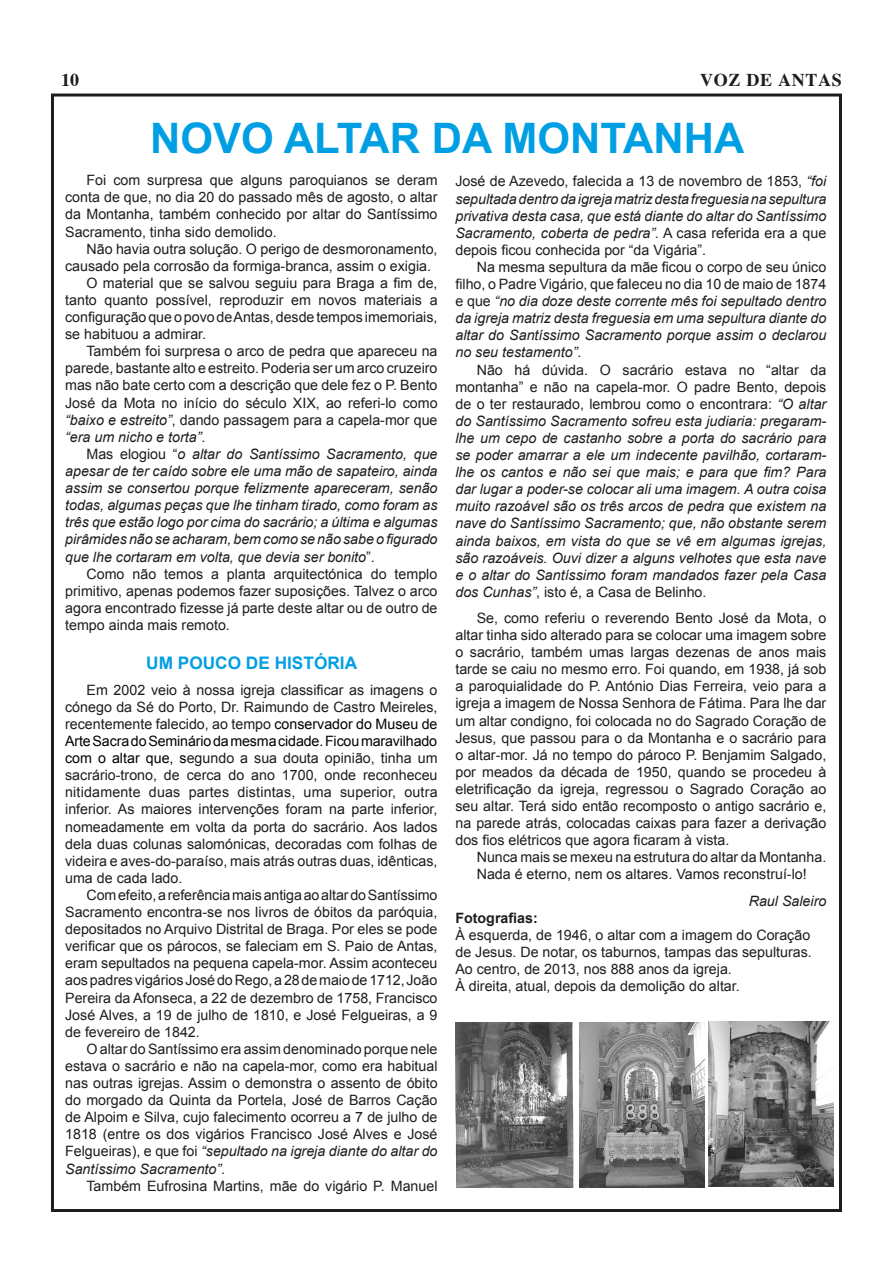
<style>
.page{position:relative;width:893px;height:1263px;background:#fff}
.page>*{position:absolute;margin:0;border:0;box-sizing:border-box;transform-origin:0 0}
.t1{font:700 42px "Arial";color:#009fe3}
.t2{font:700 18px "Times";letter-spacing:.04em;color:#1d1d1b}
.t3{font:700 17.25px "Arial";color:#009fe3}
.t4{font:14.25px/17.1px "Arial";color:#1d1d1b;text-align:justify}
.Body_Text_Indent_2{font:italic 14.25px/17.1px "Arial";color:#1d1d1b;text-align:justify}
.t5{font:700 14.25px "Arial";color:#1d1d1b}
.s1{font-style:italic}
.s2{font-style:normal}
.s3{color:#020203}
</style>
<div class="page">
<img style="left:709px;top:1021px;width:124px;height:166px">
<img style="left:455px;top:1022px;width:119px;height:165px">
<img style="left:579px;top:1022px;width:126px;height:165px">
<p class="t2" style="left:61px;top:63px;width:19px">10</p>
<p class="t2" style="left:700px;top:63px;width:143px">VOZ DE ANTAS</p>
<p class="t1" style="left:150px;top:110px;width:596px">NOVO ALTAR DA MONTANHA</p>
<p class="t4" style="left:65px;top:172px;width:374px;text-indent:21px">Foi com surpresa que alguns paroquianos se deram conta de que, no dia 20 do passado mês de agosto, o altar da Montanha, também conhecido por altar do Santíssimo Sacramento, tinha sido demolido.</p>
<p class="t4" style="left:65px;top:240px;width:374px;text-indent:21px">Não havia outra solução. O perigo de desmoronamento, causado pela corrosão da formiga-branca, assim o exigia.</p>
<p class="t4" style="left:65px;top:274px;width:374px;text-indent:21px">O material que se salvou seguiu para Braga a fim de, tanto quanto possível, reproduzir em novos materiais a configuração que o povo de Antas, desde tempos imemoriais, se habituou a admirar.</p>
<p class="t4" style="left:65px;top:343px;width:374px;text-indent:21px">Também foi surpresa o arco de pedra que apareceu na parede, bastante alto e estreito. Poderia ser um arco cruzeiro mas não bate certo com a descrição que dele fez o P. Bento José da Mota no início do século XIX, ao referi-lo como <span class="s1">“baixo e estreito”</span>, dando passagem para a capela-mor que <span class="s1">“era um nicho e torta”</span>.</p>
<p class="Body_Text_Indent_2" style="left:65px;top:445px;width:374px;text-indent:21px"><span class="s2">Mas elogiou “</span>o altar do Santíssimo Sacramento, que apesar de ter caído sobre ele uma mão de sapateiro, ainda assim se consertou porque felizmente apareceram, senão todas, algumas peças que lhe tinham tirado, como foram as três que estão logo por cima do sacrário; a última e algumas pirâmides não se acharam, bem como se não sabe o figurado que lhe cortaram em volta, que devia ser bonito<span class="s2">”.</span></p>
<p class="t4" style="left:65px;top:565px;width:374px;text-indent:21px">Como não temos a planta arquitectónica do templo primitivo, apenas podemos fazer suposições. Talvez o arco agora encontrado fizesse já parte deste altar ou de outro de tempo ainda mais remoto.</p>
<p class="t3" style="left:146px;top:651px;width:212px">UM POUCO DE HISTÓRIA</p>
<p class="t4" style="left:65px;top:681px;width:374px;text-indent:21px">Em 2002 veio à nossa igreja classificar as imagens o cónego da Sé do Porto, Dr. Raimundo de Castro Meireles, recentemente falecido, ao tempo <span class="s3">conservador do Museu de Arte Sacra do Seminário da mesma cidade. Ficou maravilhado com o altar que, s</span>egundo a sua douta opinião, tinha um sacrário-trono, de cerca do ano 1700, onde reconheceu nitidamente duas partes distintas, uma superior, outra inferior. As maiores intervenções foram na parte inferior, nomeadamente em volta da porta do sacrário. Aos lados dela duas colunas salomónicas, decoradas com folhas de videira e aves-do-paraíso, mais atrás outras duas, idênticas, uma de cada lado.</p>
<p class="t4" style="left:65px;top:886px;width:374px;text-indent:21px">Com efeito, a referência mais antiga ao altar do Santíssimo Sacramento encontra-se nos livros de óbitos da paróquia, depositados no Arquivo Distrital de Braga. Por eles se pode verificar que os párocos, se faleciam em S. Paio de Antas, eram sepultados na pequena capela-mor. Assim aconteceu aos padres vigários José do Rego, a 28 de maio de 1712, João Pereira da Afonseca, a 22 de dezembro de 1758, Francisco José Alves, a 19 de julho de 1810, e José Felgueiras, a 9 de fevereiro de 1842.</p>
<p class="t4" style="left:65px;top:1040px;width:374px;text-indent:21px">O altar do Santíssimo era assim denominado porque nele estava o sacrário e não na capela-mor, como era habitual nas outras igrejas. Assim o demonstra o assento de óbito do morgado da Quinta da Portela, José de Barros Cação de Alpoim e Silva, cujo falecimento ocorreu a 7 de julho de 1818 (entre os dos vigários Francisco José Alves e José Felgueiras), e que foi <span class="s1">“sepultado na igreja diante do altar do Santíssimo Sacramento”</span>.</p>
<p class="t4" style="left:86px;top:1177px;width:353px">Também Eufrosina Martins, mãe do vigário P. Manuel</p>
<p class="Body_Text_Indent_2" style="left:455px;top:173px;width:373px"><span class="s2">José de Azevedo, falecida a 13 de novembro de 1853,</span> “foi sepultada dentro da igreja matriz desta freguesia na sepultura privativa desta casa, que está diante do altar do Santíssimo Sacramento, coberta de pedra”. <span class="s2">A casa referida era a que depois ficou conhecida por “da Vigária”.</span></p>
<p class="Body_Text_Indent_2" style="left:455px;top:259px;width:372px;text-indent:21px"><span class="s2">Na mesma sepultura da mãe ficou o corpo de seu único filho, o Padre Vigário, que faleceu no dia 10 de maio de 1874 e que</span> “no dia doze deste corrente mês foi sepultado dentro da igreja matriz desta freguesia em uma sepultura diante do altar do Santíssimo Sacramento porque assim o declarou no seu testamento”<span class="s2">.</span></p>
<p class="Body_Text_Indent_2" style="left:455px;top:361px;width:372px;text-indent:21px"><span class="s2">Não há dúvida. O sacrário estava no “altar da montanha” e não na capela-mor. O padre Bento, depois de o ter restaurado, lembrou como o encontrara:</span> “O altar do Santíssimo Sacramento sofreu esta judiaria: pregaram&shy;lhe um cepo de castanho sobre a porta do sacrário para se poder amarrar a ele um indecente pavilhão, cortaram&shy;lhe os cantos e não sei que mais; e para que fim? Para dar lugar a poder-se colocar ali uma imagem. A outra coisa muito razoável são os três arcos de pedra que existem na nave do Santíssimo Sacramento; que, não obstante serem ainda baixos, em vista do que se vê em algumas igrejas, são razoáveis. Ouvi dizer a alguns velhotes que esta nave e o altar do Santíssimo foram mandados fazer pela Casa dos Cunhas”<span class="s2">, isto é, a Casa de Belinho.</span></p>
<p class="t4" style="left:455px;top:609px;width:372px;text-indent:21px">Se, como referiu o reverendo Bento José da Mota, o altar tinha sido alterado para se colocar uma imagem sobre o sacrário, também umas largas dezenas de anos mais tarde se caiu no mesmo erro. Foi quando, em 1938, já sob a paroquialidade do P. António Dias Ferreira, veio para a igreja a imagem de Nossa Senhora de Fátima. Para lhe dar um altar condigno, foi colocada no do Sagrado Coração de Jesus, que passou para o da Montanha e o sacrário para o altar-mor. Já no tempo do pároco P. Benjamim Salgado, por meados da década de 1950, quando se procedeu à eletrificação da igreja, regressou o Sagrado Coração ao seu altar. Terá sido então recomposto o antigo sacrário e, na parede atrás, colocadas caixas para fazer a derivação dos fios elétricos que agora ficaram à vista.</p>
<p class="t4" style="left:477px;top:849px;width:351px">Nunca mais se mexeu na estrutura do altar da Montanha.</p>
<p class="t4" style="left:477px;top:866px;width:332px">Nada é eterno, nem os altares. Vamos reconstruí-lo!</p>
<p class="Body_Text_Indent_2" style="left:749px;top:892px;width:79px">Raul Saleiro</p>
<p class="t5" style="left:455px;top:908px;width:84px">Fotografias:</p>
<p class="t4" style="left:455px;top:926px;width:358px">À esquerda, de 1946, o altar com a imagem do Coração de Jesus. De notar, os taburnos, tampas das sepulturas.</p>
<p class="t4" style="left:455px;top:960px;width:278px">Ao centro, de 2013, nos 888 anos da igreja.</p>
<p class="t4" style="left:455px;top:978px;width:286px">À direita, atual, depois da demolição do altar.</p>
</div>
